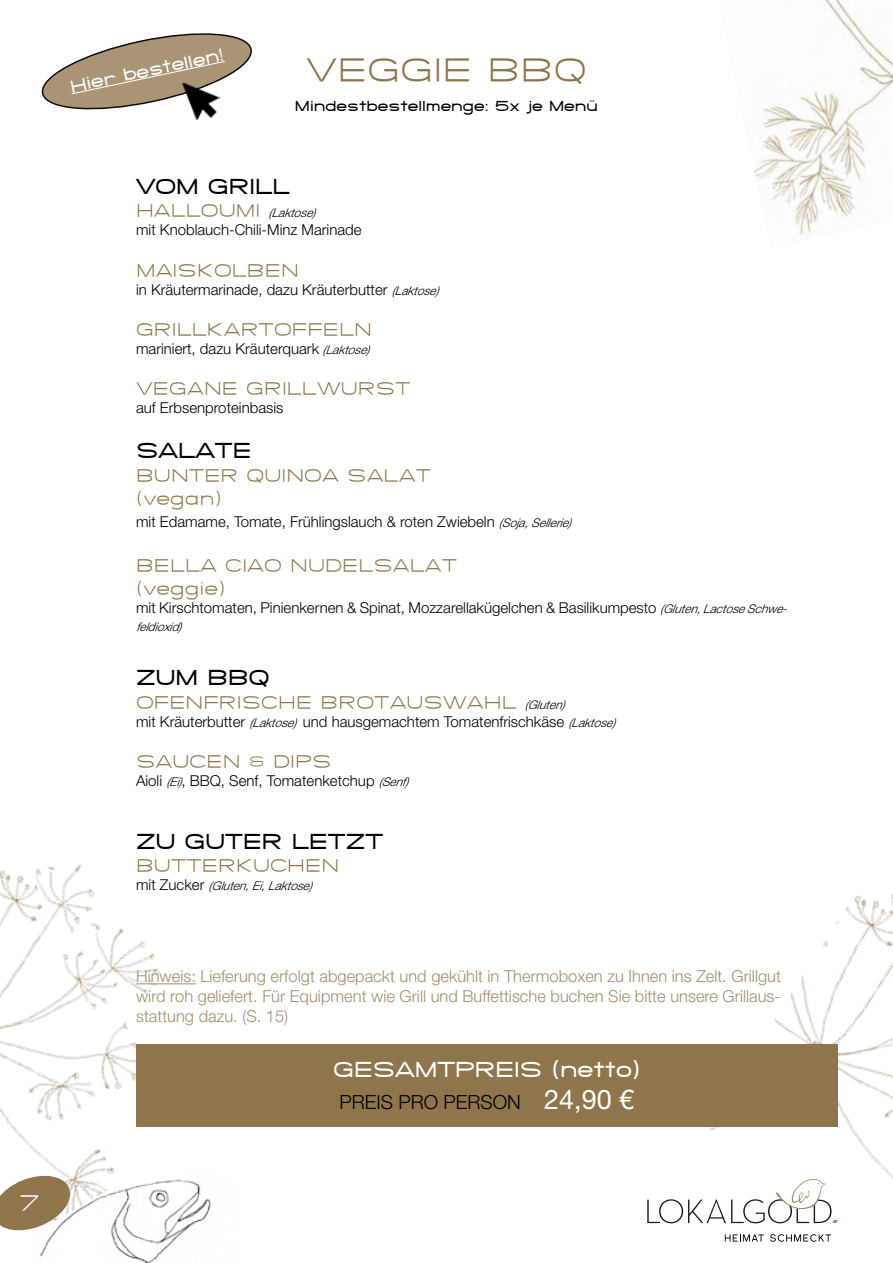
<style>
.page{position:relative;width:893px;height:1263px;background:#fff}
.page>*{position:absolute;margin:0;border:0;box-sizing:border-box;transform-origin:0 0}
.t1{font:300 36px "SF Grandezza";color:#8e754b}
.t2{font:300 24px "SF Grandezza";color:#fff}
.t3{font:500 22.5px "SF Grandezza";color:#000}
.t4{font:500 22.5px "SF Grandezza";color:#fff}
.t5{font:300 19.5px/23.4px "SF Grandezza";color:#8e754b}
.t6{font:300 19.5px "Helvetica Neue LT Std";color:#000}
.t7{font:500 18px "SF Grandezza";color:#fff}
.t8{font:300 16.5px/19.8px "Helvetica Neue LT Std";color:#a58f6f;text-align:justify}
.t9{font:300 15px "Helvetica Neue LT Std";color:#000}
.t10{font:500 15px "SF Grandezza";color:#000}
.t11{font:italic 300 12px "Helvetica Neue LT Std";color:#000}
.s1{font-family:"SF Grandezza";font-style:normal;font-size:19.5px;color:#8e754b}
.s2{font-style:italic;font-size:12px}
.s3{font-family:"Helvetica Neue LT Std";font-style:italic;font-size:12px;color:#000}
.s4{font-style:normal;font-size:15px}
.s5{font-weight:400;font-size:27px;color:#fff}
</style>
<div class="page">
<img style="left:0;top:864px;width:196px;height:367px">
<img style="left:706px;top:894px;width:187px;height:348px">
<img style="left:21px;top:1151px;width:190px;height:112px">
<svg style="left:647px;top:1179px;width:191px;height:44px"></svg>
<svg style="left:725px;top:1234px;width:39px;height:7px"></svg>
<svg style="left:770px;top:1234px;width:61px;height:8px"></svg>
<svg style="left:0;top:1176px;width:70px;height:54px"></svg>
<img style="left:754px;top:0;width:139px;height:235px">
<svg style="left:41px;top:33px;width:211px;height:77px"></svg>
<img style="left:182px;top:82px;width:38px;height:38px">
<hr style="left:136px;top:983px;width:60px;height:1px;background:#a58f6f">
<div style="left:136px;top:1044px;width:702px;height:83px;background:#8e754b"></div>
<p class="t7" style="left:68px;top:75px;width:158px;rotate:-12deg">Hier bestellen!</p>
<h1 class="t1" style="left:306px;top:46px;width:282px">VEGGIE BBQ</h1>
<p class="t10" style="left:295px;top:96px;width:305px">Mindestbestellmenge: 5x je Menü</p>
<h3 class="t3" style="left:136px;top:171px;width:155px">VOM GRILL</h3>
<p class="t11" style="left:136px;top:205px;width:183px"><span class="s1">H A L L O U M I</span> (Laktose)</p>
<p class="t9" style="left:136px;top:221px;width:227px">mit Knoblauch-Chili-Minz Marinade</p>
<h3 class="t5" style="left:136px;top:258px;width:164px">MAISKOLBEN</h3>
<p class="t9" style="left:136px;top:280px;width:306px">in Kräutermarinade, dazu Kräuterbutter <span class="s2">(Laktose)</span></p>
<h3 class="t5" style="left:136px;top:317px;width:237px">GRILLKARTOFFELN</h3>
<p class="t9" style="left:136px;top:339px;width:237px">mariniert, dazu Kräuterquark <span class="s2">(Laktose)</span></p>
<h3 class="t5" style="left:136px;top:377px;width:276px">VEGANE GRILLWURST</h3>
<p class="t9" style="left:136px;top:399px;width:149px">auf Erbsenproteinbasis</p>
<h3 class="t3" style="left:136px;top:436px;width:117px">SALATE</h3>
<h3 class="t5" style="left:136px;top:463px;width:296px">BUNTER QUINOA SALAT (vegan)</h3>
<p class="t9" style="left:136px;top:512px;width:438px">mit Edamame, Tomate, Frühlingslauch &amp; roten Zwiebeln <span class="s2">(Soja,Sellerie)</span></p>
<h3 class="t5" style="left:136px;top:553px;width:323px">BELLA CIAO NUDELSALAT (veggie)</h3>
<p class="t9" style="left:136px;top:599px;width:657px">mit Kirschtomaten, Pinienkernen &amp; Spinat, Mozzarellakügelchen &amp; Basilikumpesto <span class="s2">(Gluten,LactoseSchwe-</span></p>
<p class="t11" style="left:136px;top:619px;width:49px">feldioxid)</p>
<h3 class="t3" style="left:136px;top:663px;width:135px">ZUM BBQ</h3>
<h3 class="t5" style="left:136px;top:690px;width:432px">OFENFRISCHE BROTAUSWAHL <span class="s3">(Gluten)</span></h3>
<p class="t9" style="left:136px;top:712px;width:483px">mit Kräuterbutter <span class="s2">(Laktose)</span> und hausgemachtem Tomatenfrischkäse <span class="s2">(Laktose)</span></p>
<h3 class="t5" style="left:136px;top:749px;width:197px">SAUCEN &amp; DIPS</h3>
<p class="t9" style="left:136px;top:771px;width:276px">Aioli <span class="s2">(Ei)</span>, BBQ, Senf, Tomatenketchup <span class="s2">(Senf)</span></p>
<h3 class="t3" style="left:136px;top:827px;width:249px">ZU GUTER LETZT</h3>
<h3 class="t5" style="left:136px;top:854px;width:205px">BUTTERKUCHEN</h3>
<p class="t11" style="left:136px;top:879px;width:179px"><span class="s4">m i t Z u c k e r</span> (Gluten,Ei,Laktose)</p>
<p class="t8" style="left:136px;top:966px;width:646px">Hinweis: Lieferung erfolgt abgepackt und gekühlt in Thermoboxen zu Ihnen ins Zelt. Grillgut wird roh geliefert. Für Equipment wie Grill und Buffettische buchen Sie bitte unsere Grillaus&shy;stattung dazu. (S. 15)</p>
<h3 class="t4" style="left:333px;top:1054px;width:309px">GESAMTPREIS (netto)</h3>
<h3 class="t6" style="left:339px;top:1090px;width:296px">PREIS PRO PERSON <span class="s5">24,90 €</span></h3>
<h2 class="t2" style="left:20px;top:1187px;width:21px">7</h2>
</div>
